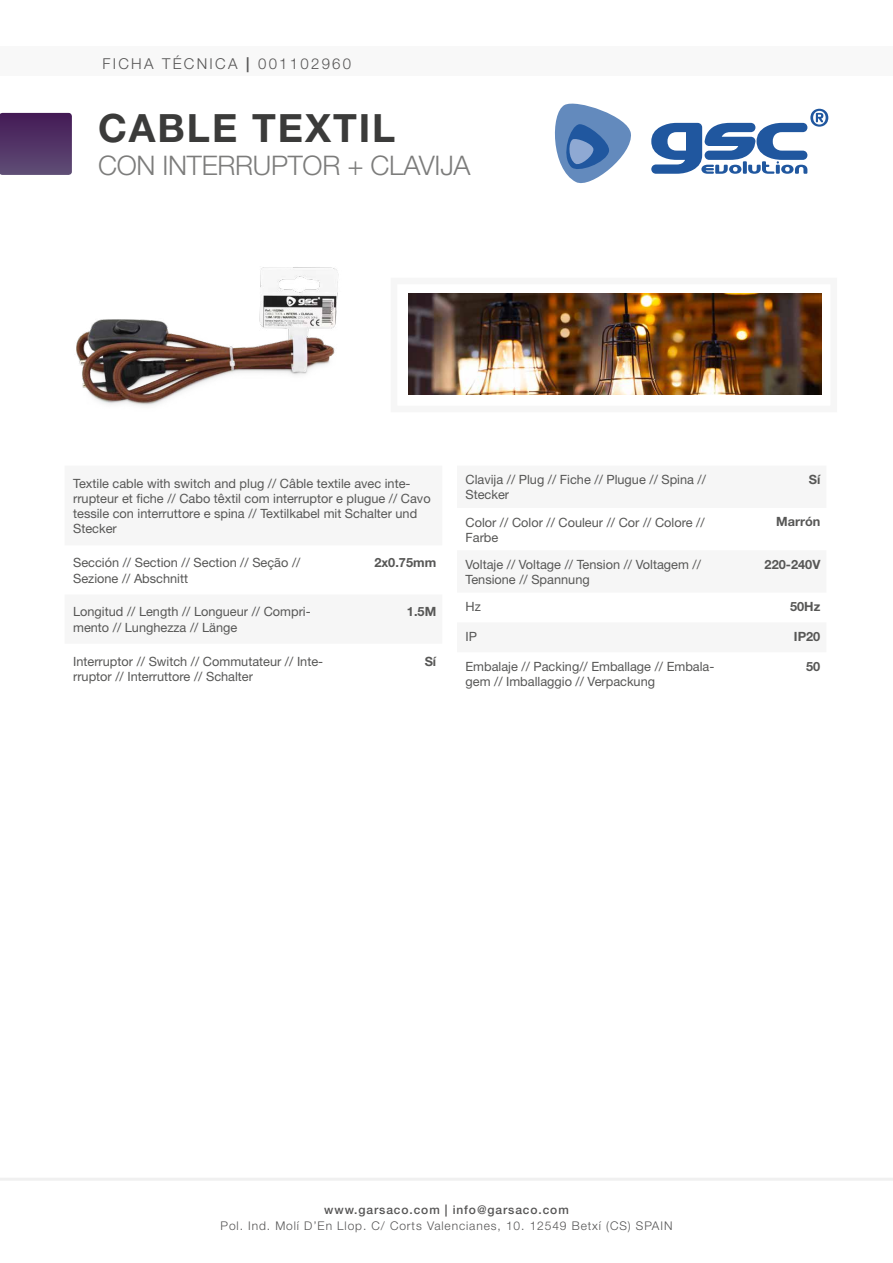
<style>
.page{position:relative;width:893px;height:1263px;background:#fff}
.page>*{position:absolute;margin:0;border:0;box-sizing:border-box;transform-origin:0 0}
.t1{font:700 39px "Helvetica Neue";letter-spacing:.05em;color:#3b3b3a}
.t2{font:300 27px "Helvetica Neue";letter-spacing:-.01em;color:#7c7c7b}
.t3{font:300 15px "Helvetica Neue";letter-spacing:.15em;color:#565555}
.t4{font:12.75px/15.3px "Helvetica Neue";color:#575756}
.t5{font:700 12.75px "Helvetica Neue";color:#575756}
.t6{font:300 12px "Helvetica Neue";letter-spacing:.075em;color:#565555}
.t7{font:500 12px "Helvetica Neue";letter-spacing:.075em;color:#565555}
.s1{font-weight:700}
</style>
<div class="page">
<svg style="left:651px;top:109px;width:177px;height:65px"></svg>
<svg style="left:554px;top:103px;width:77px;height:81px"></svg>
<hr style="left:0;top:1178px;width:893px;height:3px;background:#f0f0f0">
<div style="left:0;top:47px;width:893px;height:29px;background:#f8f8f8"></div>
<svg style="left:0;top:113px;width:72px;height:62px"></svg>
<img style="left:408px;top:293px;width:413px;height:101px">
<img style="left:76px;top:267px;width:263px;height:139px">
<p class="t3" style="left:103px;top:54px;width:250px">FICHA TÉCNICA <span class="s1">|</span> 001102960</p>
<h1 class="t1" style="left:98px;top:104px;width:299px">CABLE TEXTIL</h1>
<h2 class="t2" style="left:98px;top:149px;width:374px">CON INTERRUPTOR + CLAVIJA</h2>
<p class="t4" style="left:73px;top:475px;width:359px">Textile cable with switch and plug // Câble textile avec inte&shy;rrupteur et fiche // Cabo têxtil com interruptor e plugue // Cavo tessile con interruttore e spina // Textilkabel mit Schalter und Stecker</p>
<p class="t4" style="left:73px;top:555px;width:229px">Sección // Section // Section // Seção //<br>Sezione // Abschnitt</p>
<p class="t5" style="left:374px;top:555px;width:63px">2x0.75mm</p>
<p class="t4" style="left:73px;top:604px;width:239px">Longitud // Length // Longueur // Compri&shy;mento // Lunghezza // Länge</p>
<p class="t5" style="left:407px;top:604px;width:31px">1.5M</p>
<p class="t4" style="left:73px;top:653px;width:252px">Interruptor // Switch // Commutateur // Inte&shy;rruptor // Interruttore // Schalter</p>
<p class="t5" style="left:425px;top:653px;width:13px">Sí</p>
<p class="t4" style="left:465px;top:472px;width:242px">Clavija // Plug // Fiche // Plugue // Spina //<br>Stecker</p>
<p class="t5" style="left:809px;top:472px;width:13px">Sí</p>
<p class="t4" style="left:465px;top:514px;width:241px">Color // Color // Couleur // Cor // Colore //<br>Farbe</p>
<p class="t5" style="left:776px;top:514px;width:46px">Marrón</p>
<p class="t4" style="left:465px;top:556px;width:237px">Voltaje // Voltage // Tension // Voltagem //<br>Tensione // Spannung</p>
<p class="t5" style="left:765px;top:556px;width:57px">220-240V</p>
<p class="t4" style="left:465px;top:599px;width:17px">Hz</p>
<p class="t5" style="left:790px;top:599px;width:32px">50Hz</p>
<p class="t4" style="left:465px;top:629px;width:13px">IP</p>
<p class="t5" style="left:794px;top:628px;width:28px">IP20</p>
<p class="t4" style="left:465px;top:658px;width:250px">Embalaje // Packing// Emballage // Embala&shy;gem // Imballaggio // Verpackung</p>
<p class="t5" style="left:806px;top:658px;width:16px">50</p>
<p class="t7" style="left:324px;top:1202px;width:246px">www.garsaco.com | info@garsaco.com</p>
<p class="t6" style="left:221px;top:1219px;width:453px">Pol. Ind. Molí D’En Llop. C/ Corts Valencianes, 10. 12549 Betxí (CS) SPAIN</p>
</div>
